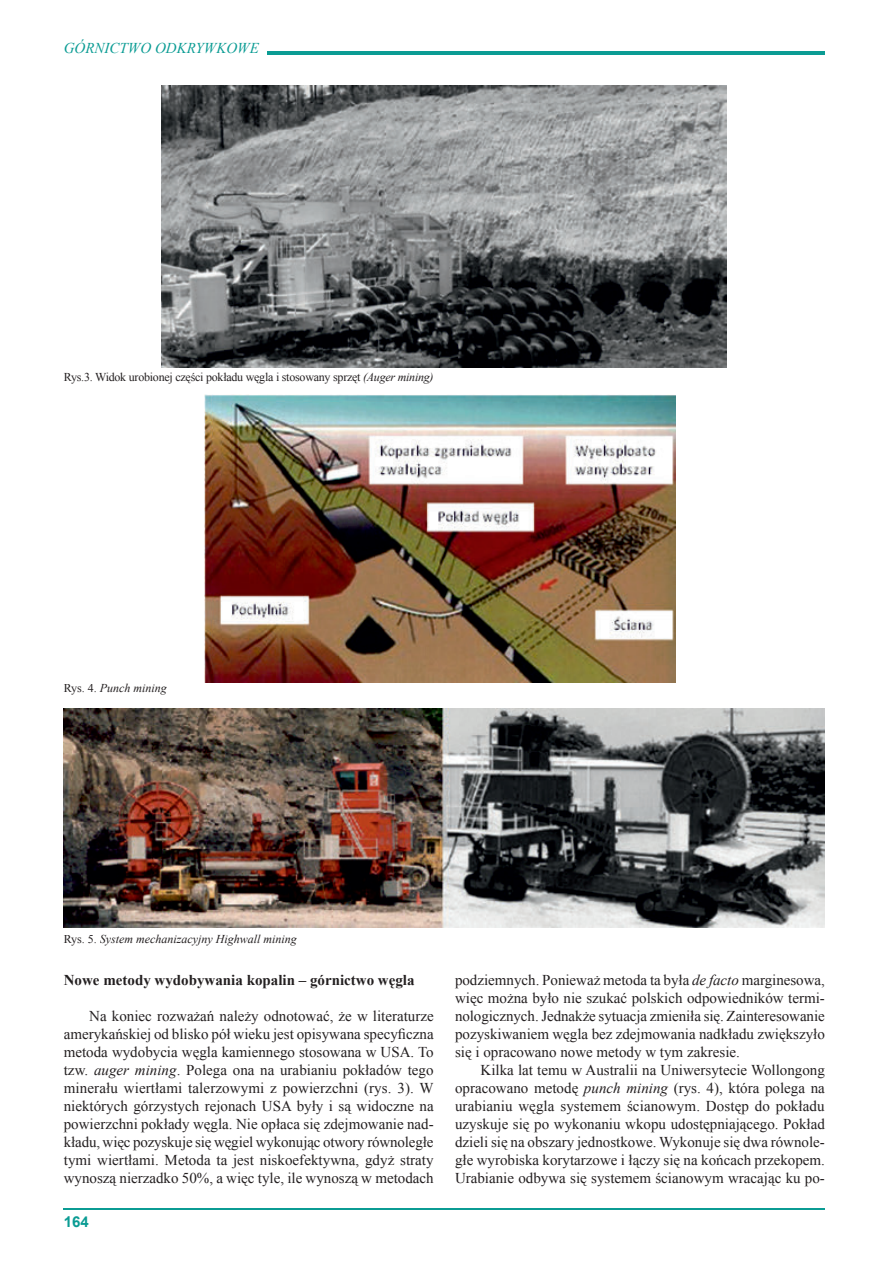
<style>
.page{position:relative;width:893px;height:1263px;background:#fff}
.page>*{position:absolute;margin:0;border:0;box-sizing:border-box;transform-origin:0 0}
.t1{font:15px/18px "Times New Roman";color:#231f20;text-align:justify}
.t2{font:700 15px "Times New Roman";color:#231f20}
.t3{font:italic 15px "Times New Roman";color:#0b9c94}
.t4{font:700 15px "Arial";color:#0b9c94}
.t5{font:12px "Times New Roman";letter-spacing:-.02em;color:#231f20}
.t6{font:italic 12px "Times New Roman";color:#231f20}
.s1{font-style:italic}
.s2{font-style:normal}
</style>
<div class="page">
<hr style="left:64px;top:1208px;width:761px;height:1px;background:#0b9c94">
<hr style="left:267px;top:51px;width:558px;height:3px;background:#0b9c94">
<img style="left:64px;top:709px;width:761px;height:218px">
<img style="left:205px;top:394px;width:471px;height:288px">
<img style="left:162px;top:85px;width:565px;height:282px">
<p class="t3" style="left:64px;top:37px;width:197px">GÓRNICTWO ODKRYWKOWE</p>
<p class="t5" style="left:64px;top:369px;width:371px">Rys.3. Widok urobionej części pokładu węgla i stosowany sprzęt <span class="s1">(Auger mining)</span></p>
<p class="t6" style="left:64px;top:680px;width:105px"><span class="s2">Rys. 4.</span> Punch mining</p>
<p class="t6" style="left:64px;top:931px;width:235px"><span class="s2">Rys. 5.</span> System mechanizacyjny Highwall mining</p>
<p class="t2" style="left:64px;top:970px;width:352px">Nowe metody wydobywania kopalin – górnictwo węgla</p>
<p class="t1" style="left:64px;top:1007px;width:371px;text-indent:26px">Na koniec rozważań należy odnotować, że w literaturze amerykańskiej od blisko pół wieku jest opisywana specyficzna metoda wydobycia węgla kamiennego stosowana w USA. To tzw. <span class="s1">auger mining</span>. Polega ona na urabianiu pokładów tego minerału wiertłami talerzowymi z powierzchni (rys. 3). W niektórych górzystych rejonach USA były i są widoczne na powierzchni pokłady węgla. Nie opłaca się zdejmowanie nad&shy;kładu, więc pozyskuje się węgiel wykonując otwory równoległe tymi wiertłami. Metoda ta jest niskoefektywna, gdyż straty wynoszą nierzadko 50%, a więc tyle, ile wynoszą w metodach</p>
<p class="t4" style="left:64px;top:1212px;width:27px">164</p>
<p class="t1" style="left:455px;top:971px;width:371px">podziemnych. Ponieważ metoda ta była <span class="s1">de facto</span> marginesowa, więc można było nie szukać polskich odpowiedników termi&shy;nologicznych. Jednakże sytuacja zmieniła się. Zainteresowanie pozyskiwaniem węgla bez zdejmowania nadkładu zwiększyło się i opracowano nowe metody w tym zakresie.</p>
<p class="t1" style="left:455px;top:1061px;width:371px;text-indent:26px">Kilka lat temu w Australii na Uniwersytecie Wollongong opracowano metodę <span class="s1">punch mining</span> (rys. 4), która polega na urabianiu węgla systemem ścianowym. Dostęp do pokładu uzyskuje się po wykonaniu wkopu udostępniającego. Pokład dzieli się na obszary jednostkowe. Wykonuje się dwa równole&shy;głe wyrobiska korytarzowe i łączy się na końcach przekopem.<br>Urabianie odbywa się systemem ścianowym wracając ku po-</p>
</div>
